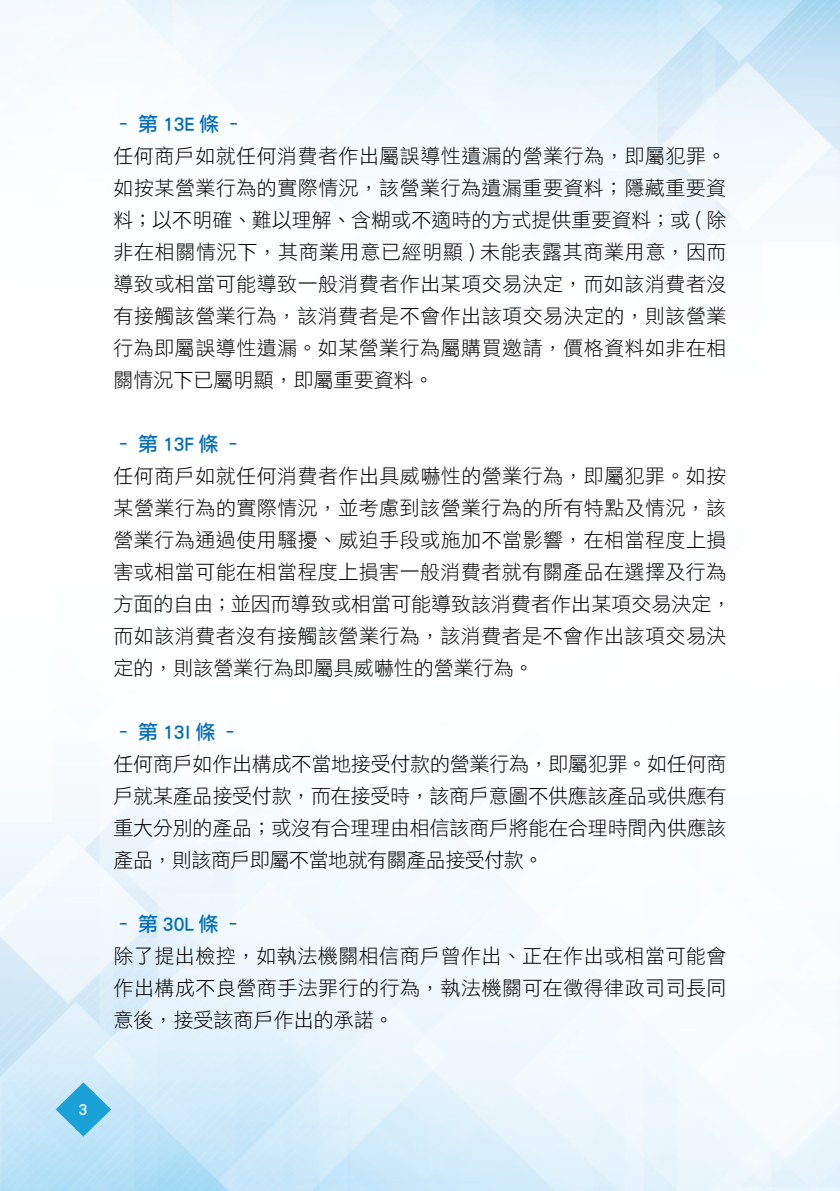
<style>
.page{position:relative;width:840px;height:1191px;background:#fff}
.page>*{position:absolute;margin:0;border:0;box-sizing:border-box;transform-origin:0 0}
.t1{font:20px/32px "DF Li Hei Std W3";letter-spacing:.02em;color:#000;text-align:justify}
.t2{font:20px "DF Li Hei Std W5";letter-spacing:.1em;color:#036eb8}
.t3{font:16px "DF Li Hei Std W5";color:#fff}
</style>
<div class="page">
<svg style="left:56px;top:1082px;width:55px;height:54px;background:#6fc4e7"></svg>
<p class="t2" style="left:113px;top:113px;width:132px">–第13E條–</p>
<p class="t1" style="left:113px;top:139px;width:614px">任何商戶如就任何消費者作出屬誤導性遺漏的營業行為，即屬犯罪。如按某營業行為的實際情況，該營業行為遺漏重要資料；隱藏重要資料；以不明確、難以理解、含糊或不適時的方式提供重要資料；或 ( 除非在相關情況下，其商業用意已經明顯 ) 未能表露其商業用意，因而導致或相當可能導致一般消費者作出某項交易決定，而如該消費者沒有接觸該營業行為，該消費者是不會作出該項交易決定的，則該營業行為即屬誤導性遺漏。如某營業行為屬購買邀請，價格資料如非在相關情況下已屬明顯，即屬重要資料。</p>
<p class="t2" style="left:113px;top:433px;width:131px">–第13F條–</p>
<p class="t1" style="left:113px;top:459px;width:619px;text-align:left">任何商戶如就任何消費者作出具威嚇性的營業行為，即屬犯罪。如按某營業行為的實際情況，並考慮到該營業行為的所有特點及情況，該營業行為通過使用騷擾、威迫手段或施加不當影響，在相當程度上損害或相當可能在相當程度上損害一般消費者就有關產品在選擇及行為方面的自由；並因而導致或相當可能導致該消費者作出某項交易決定，而如該消費者沒有接觸該營業行為，該消費者是不會作出該項交易決定的，則該營業行為即屬具威嚇性的營業行為。</p>
<p class="t2" style="left:113px;top:721px;width:128px">–第13I條–</p>
<p class="t1" style="left:113px;top:747px;width:614px">任何商戶如作出構成不當地接受付款的營業行為，即屬犯罪。如任何商戶就某產品接受付款，而在接受時，該商戶意圖不供應該產品或供應有重大分別的產品；或沒有合理理由相信該商戶將能在合理時間內供應該產品，則該商戶即屬不當地就有關產品接受付款。</p>
<p class="t2" style="left:113px;top:913px;width:131px">–第30L條–</p>
<p class="t1" style="left:113px;top:939px;width:614px">除了提出檢控，如執法機關相信商戶曾作出、正在作出或相當可能會作出構成不良營商手法罪行的行為，執法機關可在徵得律政司司長同意後，接受該商戶作出的承諾。</p>
<p class="t3" style="left:78px;top:1100px;width:11px">3</p>
</div>
